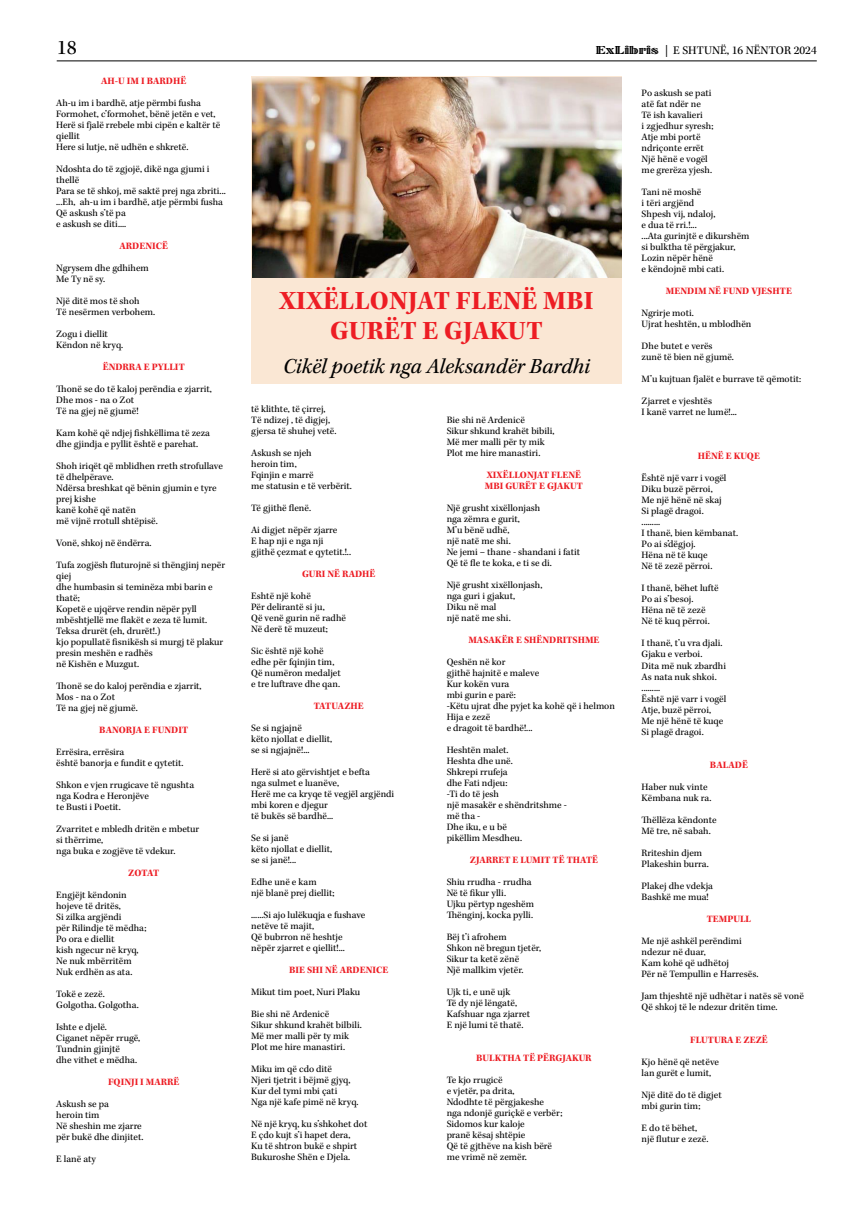
<style>
.page{position:relative;width:865px;height:1219px;background:#fff}
.page>*{position:absolute;margin:0;border:0;box-sizing:border-box;transform-origin:0 0}
.t1{font:700 27px/29.1px "Kepler Std";letter-spacing:.005em;color:#ed1d24;text-align:center}
.t2{font:italic 22px "Kepler Std";color:#000}
.t3{font:21px "Kepler Std";color:#000}
.t4{font:12px "Kepler Std";color:#000}
.t5{font:10px/11px "Kepler Std";color:#000}
.t6{font:700 10px/11px "Kepler Std";color:#ed1d24}
.s1{font-family:"Sphinx RR Inline"}
</style>
<div class="page">
<hr style="left:57px;top:61px;width:759px;height:1px;background:#000">
<div style="left:251px;top:77px;width:370px;height:307px;background:#fae7d4"></div>
<img style="left:253px;top:77px;width:368px;height:200px">
<h3 class="t3" style="left:57px;top:36px;width:22px">18</h3>
<p class="t4" style="left:595px;top:44px;width:222px"><span class="s1">ExLibris</span> | E SHTUNË, 16 NËNTOR 2024</p>
<p class="t6" style="left:101px;top:75px;width:86px">AH-U IM I BARDHË</p>
<p class="t5" style="left:56px;top:97px;width:166px">Ah-u im i bardhë, atje përmbi fusha<br>Formohet, c’formohet, bënë jetën e vet,<br>Herë si fjalë rrebele mbi cipën e kaltër të qiellit<br>Here si lutje, në udhën e shkretë.</p>
<p class="t5" style="left:56px;top:163px;width:171px">Ndoshta do të zgjojë, dikë nga gjumi i thellë<br>Para se të shkoj, më saktë prej nga zbriti... ...Eh, ah-u im i bardhë, atje përmbi fusha<br>Që askush s’të pa<br>e askush se diti....</p>
<p class="t6" style="left:119px;top:240px;width:50px">ARDENICË</p>
<p class="t5" style="left:56px;top:262px;width:94px">Ngrysem dhe gdhihem<br>Me Ty në sy.</p>
<p class="t5" style="left:56px;top:295px;width:101px">Një ditë mos të shoh<br>Të nesërmen verbohem.</p>
<p class="t5" style="left:56px;top:328px;width:69px">Zogu i diellit<br>Këndon në kryq.</p>
<p class="t6" style="left:103px;top:361px;width:84px">ËNDRRA E PYLLIT</p>
<p class="t5" style="left:56px;top:383px;width:157px">Thonë se do të kaloj perëndia e zjarrit,<br>Dhe mos - na o Zot<br>Të na gjej në gjumë!</p>
<p class="t5" style="left:56px;top:427px;width:155px">Kam kohë që ndjej fishkëllima të zeza dhe gjindja e pyllit është e parehat.</p>
<p class="t5" style="left:56px;top:460px;width:168px">Shoh iriqët që mblidhen rreth strofullave të dhelpërave.<br>Ndërsa breshkat që bënin gjumin e tyre prej kishe<br>kanë kohë që natën<br>më vijnë rrotull shtëpisë.</p>
<p class="t5" style="left:56px;top:537px;width:97px">Vonë, shkoj në ëndërra.</p>
<p class="t5" style="left:56px;top:559px;width:170px">Tufa zogjësh fluturojnë si thëngjinj nepër qiej<br>dhe humbasin si teminëza mbi barin e thatë;<br>Kopetë e ujqërve rendin nëpër pyll mbështjellë me flakët e zeza të lumit.<br>Teksa drurët (eh, drurët!.)<br>kjo popullatë fisnikësh si murgj të plakur presin meshën e radhës<br>në Kishën e Muzgut.</p>
<p class="t5" style="left:56px;top:680px;width:147px">Thonë se do kaloj perëndia e zjarrit,<br>Mos - na o Zot<br>Të na gjej në gjumë.</p>
<p class="t6" style="left:99px;top:724px;width:90px">BANORJA E FUNDIT</p>
<p class="t5" style="left:56px;top:746px;width:129px">Errësira, errësira<br>është banorja e fundit e qytetit.</p>
<p class="t5" style="left:56px;top:779px;width:139px">Shkon e vjen rrugicave të ngushta nga Kodra e Heronjëve<br>te Busti i Poetit.</p>
<p class="t5" style="left:56px;top:823px;width:145px">Zvarritet e mbledh dritën e mbetur si thërrime,<br>nga buka e zogjëve të vdekur.</p>
<p class="t6" style="left:128px;top:867px;width:32px">ZOTAT</p>
<p class="t5" style="left:56px;top:889px;width:92px">Engjëjt këndonin hojeve të dritës,<br>Si zilka argjëndi<br>për Rilindje të mëdha;<br>Po ora e diellit<br>kish ngecur në kryq,<br>Ne nuk mbërritëm<br>Nuk erdhën as ata.</p>
<p class="t5" style="left:56px;top:988px;width:84px">Tokë e zezë.<br>Golgotha. Golgotha.</p>
<p class="t5" style="left:56px;top:1021px;width:86px">Ishte e djelë.<br>Ciganet nëpër rrugë,<br>Tundnin gjinjtë<br>dhe vithet e mëdha.</p>
<p class="t6" style="left:108px;top:1076px;width:73px">FQINJI I MARRË</p>
<p class="t5" style="left:56px;top:1098px;width:89px">Askush se pa<br>heroin tim<br>Në sheshin me zjarre për bukë dhe dinjitet.</p>
<p class="t5" style="left:56px;top:1153px;width:41px">E lanë aty</p>
<p class="t5" style="left:641px;top:88px;width:73px">Po askush se pati atë fat ndër ne<br>Të ish kavalieri<br>i zgjedhur syresh;<br>Atje mbi portë ndriçonte errët<br>Një hënë e vogël me grerëza yjesh.</p>
<p class="t5" style="left:641px;top:187px;width:109px">Tani në moshë<br>i tëri argjënd<br>Shpesh vij, ndaloj,<br>e dua të rri.!...<br>...Ata gurinjtë e dikurshëm si bulktha të përgjakur,<br>Lozin nëpër hënë<br>e këndojnë mbi cati.</p>
<p class="t6" style="left:666px;top:286px;width:127px">MENDIM NË FUND VJESHTE</p>
<p class="t5" style="left:641px;top:308px;width:111px">Ngrirje moti.<br>Ujrat heshtën, u mblodhën</p>
<p class="t5" style="left:641px;top:341px;width:94px">Dhe butet e verës zunë të bien në gjumë.</p>
<p class="t5" style="left:641px;top:374px;width:161px">M’u kujtuan fjalët e burrave të qëmotit:</p>
<p class="t5" style="left:641px;top:396px;width:97px">Zjarret e vjeshtës<br>I kanë varret ne lumë!...</p>
<p class="t6" style="left:698px;top:451px;width:64px">HËNË E KUQE</p>
<p class="t5" style="left:641px;top:473px;width:98px">Është një varr i vogël<br>Diku buzë përroi,<br>Me një hënë në skaj<br>Si plagë dragoi.<br>.........<br>I thanë, bien këmbanat.<br>Po ai s’dëgjoj.<br>Hëna në të kuqe<br>Në të zezë përroi.</p>
<p class="t5" style="left:641px;top:583px;width:79px">I thanë, bëhet luftë<br>Po ai s’besoj.<br>Hëna në të zezë<br>Në të kuq përroi.</p>
<p class="t5" style="left:641px;top:638px;width:86px">I thanë, t’u vra djali.<br>Gjaku e verboi.<br>Dita më nuk zbardhi<br>As nata nuk shkoi. .........<br>Është një varr i vogël<br>Atje, buzë përroi,<br>Me një hënë të kuqe<br>Si plagë dragoi.</p>
<p class="t6" style="left:710px;top:759px;width:40px">BALADË</p>
<p class="t5" style="left:641px;top:781px;width:71px">Haber nuk vinte<br>Këmbana nuk ra.</p>
<p class="t5" style="left:641px;top:814px;width:77px">Thëllëza këndonte<br>Më tre, në sabah.</p>
<p class="t5" style="left:641px;top:847px;width:69px">Rriteshin djem<br>Plakeshin burra.</p>
<p class="t5" style="left:641px;top:880px;width:73px">Plakej dhe vdekja<br>Bashkë me mua!</p>
<p class="t6" style="left:706px;top:913px;width:46px">TEMPULL</p>
<p class="t5" style="left:641px;top:935px;width:118px">Me një ashkël perëndimi ndezur në duar,<br>Kam kohë që udhëtoj<br>Për në Tempullin e Harresës.</p>
<p class="t5" style="left:641px;top:990px;width:164px">Jam thjeshtë një udhëtar i natës së vonë<br>Që shkoj të le ndezur dritën time.</p>
<p class="t6" style="left:690px;top:1034px;width:79px">FLUTURA E ZEZË</p>
<p class="t5" style="left:641px;top:1056px;width:79px">Kjo hënë që netëve lan gurët e lumit,</p>
<p class="t5" style="left:641px;top:1089px;width:82px">Një ditë do të digjet mbi gurin tim;</p>
<p class="t5" style="left:641px;top:1122px;width:68px">E do të bëhet, një flutur e zezë.</p>
<h1 class="t1" style="left:279px;top:287px;width:316px">XIXËLLONJAT FLENË MBI<br>GURËT E GJAKUT</h1>
<h2 class="t2" style="left:283px;top:353px;width:308px">Cikël poetik nga Aleksandër Bardhi</h2>
<p class="t5" style="left:251px;top:404px;width:87px">të klithte, të çirrej,<br>Të ndizej , të digjej, gjersa të shuhej vetë.</p>
<p class="t5" style="left:251px;top:448px;width:102px">Askush se njeh<br>heroin tim,<br>Fqinjin e marrë<br>me statusin e të verbërit.</p>
<p class="t5" style="left:251px;top:503px;width:61px">Të gjithë flenë.</p>
<p class="t5" style="left:251px;top:525px;width:101px">Ai digjet nëpër zjarre<br>E hap nji e nga nji<br>gjithë çezmat e qytetit.!..</p>
<p class="t6" style="left:302px;top:569px;width:75px">GURI NË RADHË</p>
<p class="t5" style="left:251px;top:591px;width:96px">Eshtë një kohë<br>Për delirantë si ju,<br>Që venë gurin në radhë<br>Në derë të muzeut;</p>
<p class="t5" style="left:251px;top:646px;width:91px">Sic është një kohë edhe për fqinjin tim,<br>Që numëron medaljet e tre luftrave dhe qan.</p>
<p class="t6" style="left:314px;top:701px;width:52px">TATUAZHE</p>
<p class="t5" style="left:251px;top:723px;width:82px">Se si ngjajnë<br>këto njollat e diellit, se si ngjajnë!...</p>
<p class="t5" style="left:251px;top:767px;width:144px">Herë si ato gërvishtjet e befta<br>nga sulmet e luanëve,<br>Herë me ca kryqe të vegjël argjëndi mbi koren e djegur<br>të bukës së bardhë...</p>
<p class="t5" style="left:251px;top:833px;width:82px">Se si janë<br>këto njollat e diellit, se si janë!...</p>
<p class="t5" style="left:251px;top:877px;width:85px">Edhe unë e kam<br>një blanë prej diellit;</p>
<p class="t5" style="left:251px;top:910px;width:116px">......Si ajo lulëkuqja e fushave netëve të majit,<br>Që bubrron në heshtje nëpër zjarret e qiellit!...</p>
<p class="t6" style="left:289px;top:965px;width:101px">BIE SHI NË ARDENICE</p>
<p class="t5" style="left:251px;top:982px;width:111px;line-height:22px">Mikut tim poet, Nuri Plaku<br>Bie shi në Ardenicë</p>
<p class="t5" style="left:251px;top:1020px;width:112px">Sikur shkund krahët bilbili.<br>Më mer malli për ty mik<br>Plot me hire manastiri.</p>
<p class="t5" style="left:251px;top:1064px;width:109px">Miku im që cdo ditë<br>Njeri tjetrit i bëjmë gjyq,<br>Kur del tymi mbi çati<br>Nga një kafe pimë në kryq.</p>
<p class="t5" style="left:251px;top:1119px;width:118px">Në një kryq, ku s’shkohet dot<br>E çdo kujt s’i hapet dera,<br>Ku të shtron bukë e shpirt<br>Bukuroshe Shën e Djela.</p>
<p class="t5" style="left:446px;top:415px;width:109px">Bie shi në Ardenicë<br>Sikur shkund krahët bibili,<br>Më mer malli për ty mik<br>Plot me hire manastiri.</p>
<p class="t6" style="left:485px;top:470px;width:100px">XIXËLLONJAT FLENË<br>MBI GURËT E GJAKUT</p>
<p class="t5" style="left:446px;top:503px;width:135px">Një grusht xixëllonjash<br>nga zëmra e gurit,<br>M’u bënë udhë,<br>një natë me shi.<br>Ne jemi – thane - shandani i fatit<br>Që të fle te koka, e ti se di.</p>
<p class="t5" style="left:446px;top:580px;width:97px">Një grusht xixëllonjash, nga guri i gjakut,<br>Diku në mal<br>një natë me shi.</p>
<p class="t6" style="left:468px;top:635px;width:133px">MASAKËR E SHËNDRITSHME</p>
<p class="t5" style="left:446px;top:657px;width:170px">Qeshën në kor<br>gjithë hajnitë e maleve<br>Kur kokën vura<br>mbi gurin e parë:<br>-Këtu ujrat dhe pyjet ka kohë që i helmon<br>Hija e zezë<br>e dragoit të bardhë!...</p>
<p class="t5" style="left:446px;top:745px;width:122px">Heshtën malet.<br>Heshta dhe unë.<br>Shkrepi rrufeja<br>dhe Fati ndjeu:<br>-Ti do të jesh<br>një masakër e shëndritshme - më tha -<br>Dhe iku, e u bë<br>pikëllim Mesdheu.</p>
<p class="t6" style="left:470px;top:855px;width:130px">ZJARRET E LUMIT TË THATË</p>
<p class="t5" style="left:446px;top:877px;width:89px">Shiu rrudha - rrudha<br>Në të fikur ylli.<br>Ujku përtyp ngeshëm<br>Thënginj, kocka pylli.</p>
<p class="t5" style="left:446px;top:932px;width:96px">Bëj t’i afrohem<br>Shkon në bregun tjetër,<br>Sikur ta ketë zënë<br>Një mallkim vjetër.</p>
<p class="t5" style="left:446px;top:987px;width:85px">Ujk ti, e unë ujk<br>Të dy një lëngatë,<br>Kafshuar nga zjarret<br>E një lumi të thatë.</p>
<p class="t6" style="left:476px;top:1053px;width:117px">BULKTHA TË PËRGJAKUR</p>
<p class="t5" style="left:446px;top:1075px;width:117px">Te kjo rrugicë<br>e vjetër, pa drita,<br>Ndodhte të përgjakeshe<br>nga ndonjë guriçkë e verbër;<br>Sidomos kur kaloje<br>pranë kësaj shtëpie<br>Që të gjthëve na kish bërë me vrimë në zemër.</p>
</div>
